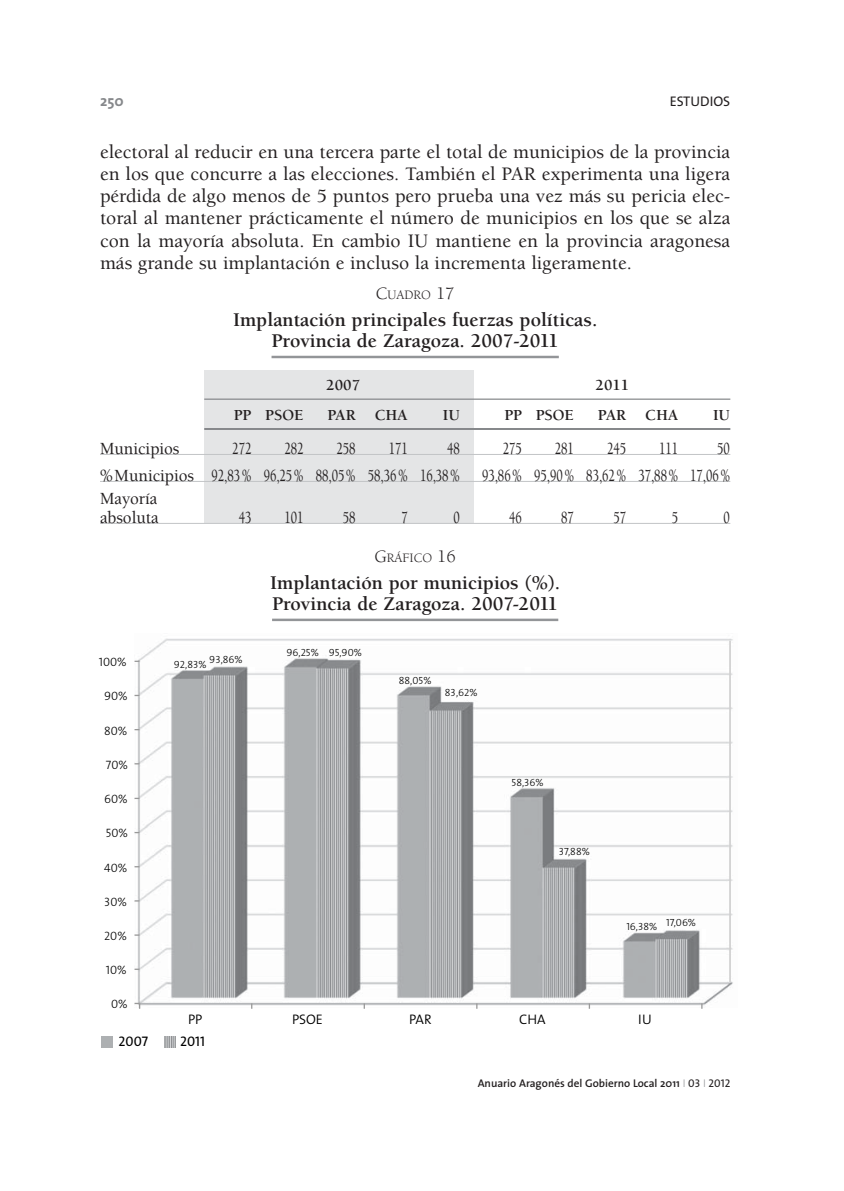
<style>
.page{position:relative;width:844px;height:1191px;background:#fff}
.page>*{position:absolute;margin:0;border:0;box-sizing:border-box;transform-origin:0 0}
.t1{font:700 19.95px/21px "Berkeley";color:#231f20;text-align:center}
.t2{font:500 19.6px/22.2px "Berkeley";color:#231f20;text-align:justify}
.t3{font:500 17.5px "Berkeley";color:#231f20;scale:.7 1}
.t4{font:500 17.5px/19.2px "Berkeley";color:#231f20}
.t5{font:700 15.75px "Berkeley";color:#231f20}
.t6{font:700 15.22px "The Sans";color:#86888b}
.t7{font:14px "The Sans";color:#231f20}
.t8{font:14px "The Sans Caps+SEHAOP";color:#000}
.t9{font:13.83px "The Sans Semi Light Plain+EIVUJL";color:#000}
.t10{font:13.12px "Berkeley";color:#231f20}
.t11{font:12.08px "The Sans Light Caps+ZUHHGM";color:#000}
.t12{font:600 11.2px "The Sans";color:#231f20}
.t13{font:10.5px "The Sans Light Caps+ZUHHGM";color:#000}
.s1{font-size:17.85px}
.s2{font-weight:200;color:#86888b}
.s3{font-family:"The Sans Caps";font-weight:400}
</style>
<div class="page">
<div style="left:205px;top:371px;width:269px;height:152px;background:#e4e5e6"></div>
<hr style="left:271px;top:356px;width:288px;height:2px;background:#939598">
<hr style="left:204px;top:398px;width:526px;height:2px;background:#86888b">
<hr style="left:204px;top:428px;width:526px;height:2px;background:#86888b">
<hr style="left:100px;top:454px;width:630px;height:1px;background:#c2c4c6">
<hr style="left:100px;top:481px;width:630px;height:1px;background:#c2c4c6">
<hr style="left:100px;top:523px;width:630px;height:1px;background:#c2c4c6">
<hr style="left:272px;top:619px;width:286px;height:2px;background:#939598">
<img style="left:135px;top:638px;width:598px;height:369px">
<svg style="left:134px;top:1003px;width:6px;height:6px"></svg>
<svg style="left:363px;top:1003px;width:2px;height:6px"></svg>
<svg style="left:588px;top:1003px;width:2px;height:6px"></svg>
<hr style="left:729px;top:641px;width:2px;height:341px;background:#d1d1d1">
<svg style="left:101px;top:1036px;width:11px;height:11px"></svg>
<svg style="left:165px;top:1036px;width:10px;height:11px"></svg>
<p class="t6" style="left:100px;top:94px;width:25px">250</p>
<p class="t7" style="left:669px;top:95px;width:62px">ESTUDIOS</p>
<p class="t2" style="left:100px;top:142px;width:632px">electoral al reducir en una tercera parte el total de municipios de la provincia en los que concurre a las elecciones. También el PAR experimenta una ligera pérdida de algo menos de 5 puntos pero prueba una vez más su pericia elec&shy;toral al mantener prácticamente el número de municipios en los que se alza con la mayoría absoluta. En cambio IU mantiene en la provincia aragonesa más grande su implantación e incluso la incrementa ligeramente.</p>
<p class="t10" style="left:376px;top:290px;width:80px"><span class="s1">C</span>UADRO <span class="s1">17</span></p>
<p class="t1" style="left:233px;top:311px;width:366px">Implantación principales fuerzas políticas.<br>Provincia de Zaragoza. 2007-2011</p>
<p class="t5" style="left:326px;top:379px;width:35px">2007</p>
<p class="t5" style="left:595px;top:379px;width:35px">2011</p>
<p class="t5" style="left:234px;top:408px;width:71px">PP PSOE</p>
<p class="t5" style="left:327px;top:408px;width:82px">PAR CHA</p>
<p class="t5" style="left:443px;top:408px;width:18px">IU</p>
<p class="t5" style="left:504px;top:408px;width:71px">PP PSOE</p>
<p class="t5" style="left:598px;top:408px;width:82px">PAR CHA</p>
<p class="t5" style="left:713px;top:408px;width:18px">IU</p>
<p class="t4" style="left:100px;top:440px;width:81px">Municipios</p>
<p class="t3" style="left:232px;top:442px;width:29px">272</p>
<p class="t3" style="left:284px;top:442px;width:29px">282</p>
<p class="t3" style="left:336px;top:442px;width:29px">258</p>
<p class="t3" style="left:388px;top:442px;width:29px">171</p>
<p class="t3" style="left:447px;top:442px;width:20px">48</p>
<p class="t3" style="left:503px;top:442px;width:29px">275</p>
<p class="t3" style="left:555px;top:442px;width:29px">281</p>
<p class="t3" style="left:607px;top:442px;width:29px">245</p>
<p class="t3" style="left:659px;top:442px;width:29px">111</p>
<p class="t3" style="left:717px;top:442px;width:20px">50</p>
<p class="t4" style="left:100px;top:467px;width:361px">%Municipios 92,83 % 96,25 % 88,05 % 58,36 % 16,38 %</p>
<p class="t3" style="left:482px;top:468px;width:356px">93,86 % 95,90 % 83,62 % 37,88 % 17,06 %</p>
<p class="t4" style="left:100px;top:490px;width:60px">Mayoría absoluta</p>
<p class="t3" style="left:239px;top:510px;width:20px">43</p>
<p class="t3" style="left:284px;top:510px;width:29px">101</p>
<p class="t3" style="left:343px;top:510px;width:20px">58</p>
<p class="t3" style="left:401px;top:510px;width:11px">7</p>
<p class="t3" style="left:453px;top:510px;width:11px">0</p>
<p class="t3" style="left:509px;top:510px;width:20px">46</p>
<p class="t3" style="left:561px;top:510px;width:20px">87</p>
<p class="t3" style="left:613px;top:510px;width:20px">57</p>
<p class="t3" style="left:672px;top:510px;width:11px">5</p>
<p class="t3" style="left:723px;top:510px;width:11px">0</p>
<p class="t10" style="left:374px;top:553px;width:83px"><span class="s1">G</span>RÁFICO <span class="s1">16</span></p>
<p class="t1" style="left:270px;top:574px;width:292px;text-align:left">Implantación por municipios (%).<br>Provincia de Zaragoza. 2007-2011</p>
<p class="t11" style="left:99px;top:652px;width:29px">100%</p>
<p class="t11" style="left:104px;top:686px;width:25px">90%</p>
<p class="t11" style="left:104px;top:720px;width:25px">80%</p>
<p class="t11" style="left:106px;top:755px;width:24px">70%</p>
<p class="t11" style="left:104px;top:789px;width:25px">60%</p>
<p class="t11" style="left:106px;top:823px;width:24px">50%</p>
<p class="t11" style="left:104px;top:857px;width:25px">40%</p>
<p class="t11" style="left:104px;top:891px;width:24px">30%</p>
<p class="t11" style="left:104px;top:926px;width:24px">20%</p>
<p class="t13" style="left:209px;top:650px;width:35px">93,86%</p>
<p class="t13" style="left:174px;top:656px;width:34px">92,83%</p>
<p class="t13" style="left:286px;top:644px;width:34px">96,25%</p>
<p class="t13" style="left:329px;top:643px;width:35px">95,90%</p>
<p class="t13" style="left:399px;top:672px;width:34px">88,05%</p>
<p class="t13" style="left:445px;top:684px;width:34px">83,62%</p>
<p class="t13" style="left:511px;top:774px;width:34px">58,36%</p>
<p class="t13" style="left:559px;top:842px;width:33px">37,88%</p>
<p class="t13" style="left:626px;top:917px;width:33px">16,38%</p>
<p class="t13" style="left:666px;top:913px;width:31px">17,06%</p>
<p class="t11" style="left:106px;top:960px;width:22px">10%</p>
<p class="t11" style="left:111px;top:994px;width:18px">0%</p>
<p class="t9" style="left:188px;top:1015px;width:16px">PP</p>
<p class="t9" style="left:292px;top:1015px;width:32px">PSOE</p>
<p class="t9" style="left:409px;top:1015px;width:24px">PAR</p>
<p class="t9" style="left:519px;top:1015px;width:28px">CHA</p>
<p class="t9" style="left:638px;top:1015px;width:15px">IU</p>
<p class="t8" style="left:119px;top:1030px;width:31px">2007</p>
<p class="t8" style="left:180px;top:1030px;width:26px">2011</p>
<p class="t12" style="left:477px;top:1079px;width:254px">Anuario Aragonés del Gobierno Local 2011 <span class="s2">I</span> <span class="s3">03</span> <span class="s2">I</span> <span class="s3">2012</span></p>
</div>
